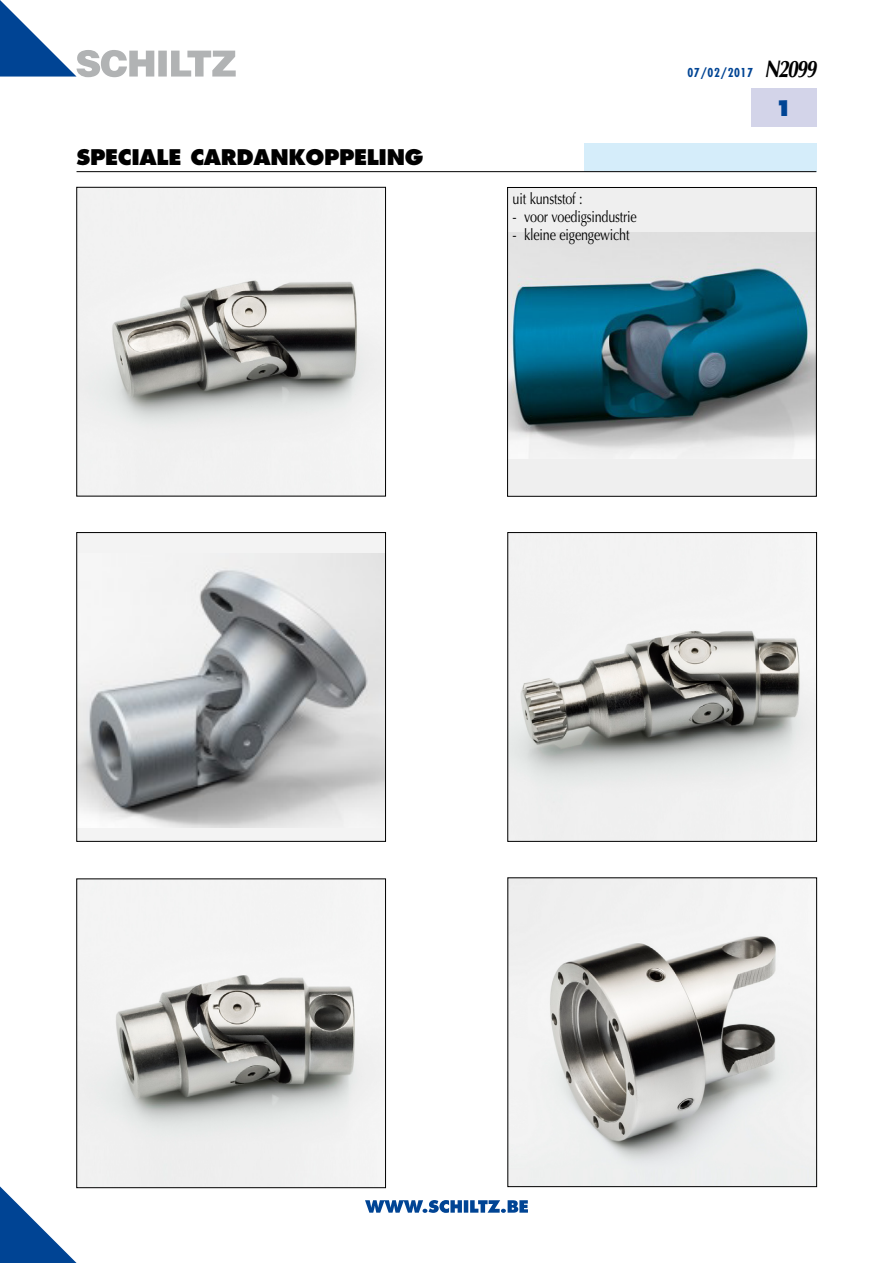
<style>
.page{position:relative;width:893px;height:1263px;background:#fff}
.page>*{position:absolute;margin:0;border:0;box-sizing:border-box;transform-origin:0 0}
.t1{font:800 21px "Futura";letter-spacing:-.015em;color:#000}
.t2{font:800 21px "Futura";color:#004494}
.t3{font:15.75px "Optima";letter-spacing:-.015em;color:#000;scale:.8 1}
.t4{font:700 condensed 12px "Futura";letter-spacing:.05em;color:#004494}
.s1{font-family:"Optima";font-style:italic;font-stretch:normal;font-size:24px;color:#000}
</style>
<div class="page">
<img style="left:79px;top:189px;width:305px;height:305px">
<div style="left:77px;top:187px;width:309px;height:309px;border:1px solid #000"></div>
<img style="left:510px;top:534px;width:305px;height:305px">
<div style="left:508px;top:532px;width:309px;height:309px;border:1px solid #000"></div>
<img style="left:79px;top:881px;width:305px;height:305px">
<div style="left:77px;top:879px;width:309px;height:309px;border:1px solid #000"></div>
<div style="left:77px;top:532px;width:309px;height:309px;background:#f3f3f3"></div>
<img style="left:79px;top:553px;width:305px;height:274px">
<div style="left:77px;top:532px;width:309px;height:309px;border:1px solid #000"></div>
<img style="left:510px;top:880px;width:305px;height:305px">
<div style="left:508px;top:878px;width:309px;height:309px;border:1px solid #000"></div>
<div style="left:508px;top:187px;width:308px;height:309px;background:#efefef"></div>
<img style="left:509px;top:232px;width:306px;height:226px">
<div style="left:507px;top:187px;width:310px;height:309px;border:1px solid #000"></div>
<svg style="left:0;top:1186px;width:77px;height:77px"></svg>
<div style="left:584px;top:143px;width:232px;height:28px;background:#d5edfa"></div>
<div style="left:751px;top:89px;width:65px;height:38px;background:#d3d4e9"></div>
<hr style="left:77px;top:171px;width:739px;height:1px;background:#000">
<svg style="left:0;top:0;width:236px;height:77px"></svg>
<svg style="left:365px;top:1200px;width:163px;height:13px"></svg>
<h1 class="t1" style="left:77px;top:144px;width:348px">SPECIALE CARDANKOPPELING</h1>
<p class="t3" style="left:513px;top:190px;width:89px">uit kunststof :</p>
<p class="t3" style="left:513px;top:208px;width:157px">- voor voedigsindustrie</p>
<p class="t3" style="left:513px;top:226px;width:148px">- kleine eigengewicht</p>
<p class="t4" style="left:687px;top:65px;width:130px">07/02/2017 <span class="s1">N2099</span></p>
<h1 class="t2" style="left:775px;top:95px;width:19px">1</h1>
</div>
